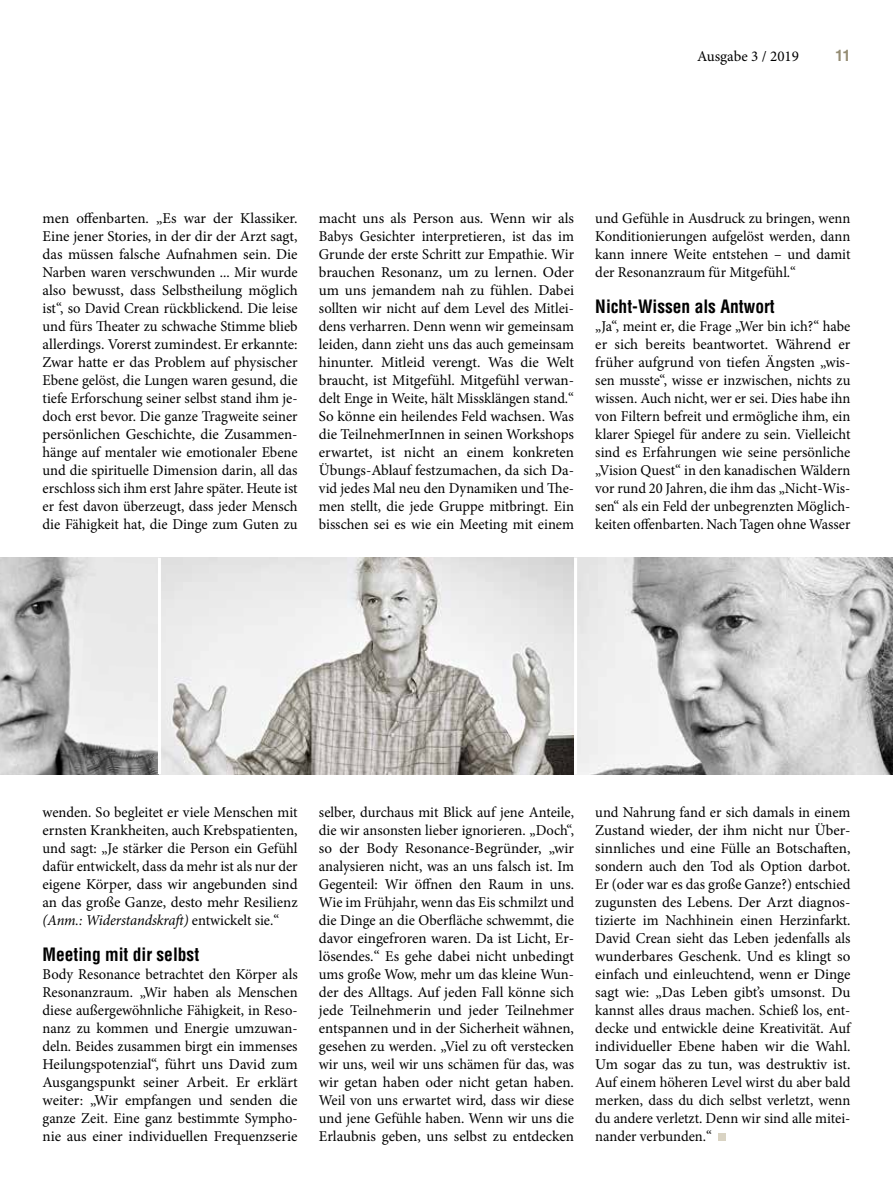
<style>
.page{position:relative;width:893px;height:1191px;background:#fff}
.page>*{position:absolute;margin:0;border:0;box-sizing:border-box;transform-origin:0 0}
.t1{font:700 condensed 18px "Helvetica LT Std";color:#000}
.t2{font:15px/18px "Minion Pro";color:#000;text-align:justify}
.t3{font:700 condensed 15px "Helvetica LT Std";color:#958d74}
.s1{font-style:italic}
</style>
<div class="page">
<div style="left:719px;top:1133px;width:7px;height:8px;background:#d9d3c3"></div>
<img style="left:0;top:558px;width:158px;height:216px">
<svg style="left:161px;top:558px;width:413px;height:216px"></svg>
<svg style="left:577px;top:558px;width:316px;height:216px;background:#cacaca"></svg>
<p class="t2" style="left:697px;top:47px;width:103px">Ausgabe 3 / 2019</p>
<p class="t3" style="left:835px;top:46px;width:16px">11</p>
<p class="t2" style="left:43px;top:209px;width:257px">men offenbarten. „Es war der Klassiker.<br>Eine jener Stories, in der dir der Arzt sagt, das müssen falsche Aufnahmen sein. Die Narben waren verschwunden ... Mir wurde also bewusst, dass Selbstheilung möglich ist“, so David Crean rückblickend. Die leise und fürs Theater zu schwache Stimme blieb allerdings. Vorerst zumindest. Er erkannte:<br>Zwar hatte er das Problem auf physischer Ebene gelöst, die Lungen waren gesund, die tiefe Erforschung seiner selbst stand ihm je&shy;doch erst bevor. Die ganze Tragweite seiner persönlichen Geschichte, die Zusammen&shy;hänge auf mentaler wie emotionaler Ebene und die spirituelle Dimension darin, all das erschloss sich ihm erst Jahre später. Heute ist er fest davon überzeugt, dass jeder Mensch die Fähigkeit hat, die Dinge zum Guten zu</p>
<p class="t2" style="left:319px;top:209px;width:257px">macht uns als Person aus. Wenn wir als Babys Gesichter interpretieren, ist das im Grunde der erste Schritt zur Empathie. Wir brauchen Resonanz, um zu lernen. Oder um uns jemandem nah zu fühlen. Dabei sollten wir nicht auf dem Level des Mitlei&shy;dens verharren. Denn wenn wir gemeinsam leiden, dann zieht uns das auch gemeinsam hinunter. Mitleid verengt. Was die Welt braucht, ist Mitgefühl. Mitgefühl verwan&shy;delt Enge in Weite, hält Missklängen stand.“ So könne ein heilendes Feld wachsen. Was die TeilnehmerInnen in seinen Workshops erwartet, ist nicht an einem konkreten Übungs-Ablauf festzumachen, da sich Da&shy;vid jedes Mal neu den Dynamiken und The&shy;men stellt, die jede Gruppe mitbringt. Ein bisschen sei es wie ein Meeting mit einem</p>
<p class="t2" style="left:595px;top:209px;width:257px">und Gefühle in Ausdruck zu bringen, wenn Konditionierungen aufgelöst werden, dann kann innere Weite entstehen – und damit der Resonanzraum für Mitgefühl.“</p>
<p class="t1" style="left:595px;top:295px;width:181px">Nicht-Wissen als Antwort</p>
<p class="t2" style="left:595px;top:317px;width:257px">„Ja“, meint er, die Frage „Wer bin ich?“ habe er sich bereits beantwortet. Während er früher aufgrund von tiefen Ängsten „wis&shy;sen musste“, wisse er inzwischen, nichts zu wissen. Auch nicht, wer er sei. Dies habe ihn von Filtern befreit und ermögliche ihm, ein klarer Spiegel für andere zu sein. Vielleicht sind es Erfahrungen wie seine persönliche „Vision Quest“ in den kanadischen Wäldern vor rund 20 Jahren, die ihm das „Nicht-Wis&shy;sen“ als ein Feld der unbegrenzten Möglich&shy;keiten offenbarten. Nach Tagen ohne Wasser</p>
<p class="t2" style="left:43px;top:803px;width:257px">wenden. So begleitet er viele Menschen mit ernsten Krankheiten, auch Krebspatienten, und sagt: „Je stärker die Person ein Gefühl dafür entwickelt, dass da mehr ist als nur der eigene Körper, dass wir angebunden sind an das große Ganze, desto mehr Resilienz <span class="s1">(Anm.: Widerstandskraft)</span> entwickelt sie.“</p>
<p class="t1" style="left:43px;top:943px;width:158px">Meeting mit dir selbst</p>
<p class="t2" style="left:43px;top:965px;width:257px">Body Resonance betrachtet den Körper als Resonanzraum. „Wir haben als Menschen diese außergewöhnliche Fähigkeit, in Reso&shy;nanz zu kommen und Energie umzuwan&shy;deln. Beides zusammen birgt ein immenses Heilungspotenzial“, führt uns David zum Ausgangspunkt seiner Arbeit. Er erklärt weiter: „Wir empfangen und senden die ganze Zeit. Eine ganz bestimmte Sympho&shy;nie aus einer individuellen Frequenzserie</p>
<p class="t2" style="left:319px;top:803px;width:257px">selber, durchaus mit Blick auf jene Anteile, die wir ansonsten lieber ignorieren. „Doch“, so der Body Resonance-Begründer, „wir analysieren nicht, was an uns falsch ist. Im Gegenteil: Wir öffnen den Raum in uns.<br>Wie im Frühjahr, wenn das Eis schmilzt und die Dinge an die Oberfläche schwemmt, die davor eingefroren waren. Da ist Licht, Er&shy;lösendes.“ Es gehe dabei nicht unbedingt ums große Wow, mehr um das kleine Wun&shy;der des Alltags. Auf jeden Fall könne sich jede Teilnehmerin und jeder Teilnehmer entspannen und in der Sicherheit wähnen, gesehen zu werden. „Viel zu oft verstecken wir uns, weil wir uns schämen für das, was wir getan haben oder nicht getan haben.<br>Weil von uns erwartet wird, dass wir diese und jene Gefühle haben. Wenn wir uns die Erlaubnis geben, uns selbst zu entdecken</p>
<p class="t2" style="left:595px;top:803px;width:257px">und Nahrung fand er sich damals in einem Zustand wieder, der ihm nicht nur Über&shy;sinnliches und eine Fülle an Botschaften, sondern auch den Tod als Option darbot.<br>Er (oder war es das große Ganze?) entschied zugunsten des Lebens. Der Arzt diagnos&shy;tizierte im Nachhinein einen Herzinfarkt.<br>David Crean sieht das Leben jedenfalls als wunderbares Geschenk. Und es klingt so einfach und einleuchtend, wenn er Dinge sagt wie: „Das Leben gibt’s umsonst. Du kannst alles draus machen. Schieß los, ent&shy;decke und entwickle deine Kreativität. Auf individueller Ebene haben wir die Wahl.<br>Um sogar das zu tun, was destruktiv ist.<br>Auf einem höheren Level wirst du aber bald merken, dass du dich selbst verletzt, wenn du andere verletzt. Denn wir sind alle mitei&shy;nander verbunden.“</p>
</div>
